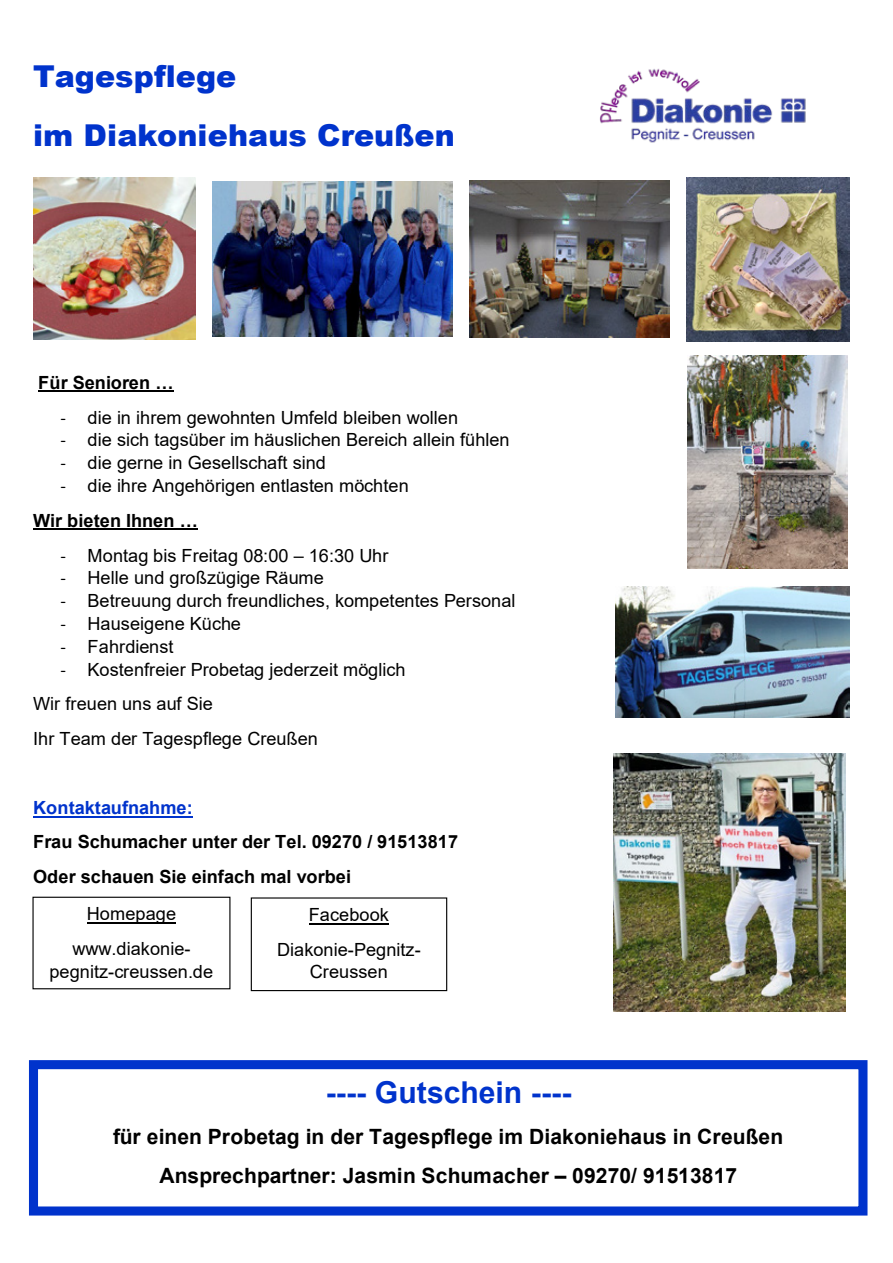
<style>
.page{position:relative;width:893px;height:1263px;background:#fff}
.page>*{position:absolute;margin:0;border:0;box-sizing:border-box;transform-origin:0 0}
.t1{font:900 30.15px/58.1px "Arial";letter-spacing:.005em;color:#03c}
.t2{font:700 30.15px "Arial";color:#03c}
.t3{font:700 21px/38.5px "Arial";color:#000;text-align:center}
.t4{font:18.15px/34.5px "Arial";letter-spacing:.005em;color:#000}
.t5{font:700 18.15px/34.8px "Arial";letter-spacing:.005em;color:#000}
.t6{font:700 18.15px "Arial";letter-spacing:.005em;color:#03c}
.s1{font-family:"Calibri"}
.s2{font-weight:700}
</style>
<div class="page">
<hr style="left:38px;top:391px;width:135px;height:1px;background:#000">
<hr style="left:33px;top:528px;width:165px;height:2px;background:#000">
<hr style="left:33px;top:816px;width:159px;height:1px;background:#03c">
<div style="left:32px;top:897px;width:198px;height:92px;border:1px solid #000"></div>
<hr style="left:87px;top:922px;width:89px;height:1px;background:#000">
<div style="left:251px;top:897px;width:196px;height:94px;border:1px solid #000"></div>
<hr style="left:309px;top:923px;width:80px;height:1px;background:#000">
<div style="left:29px;top:1060px;width:838px;height:155px;border:9px solid #03c"></div>
<img style="left:599px;top:68px;width:207px;height:75px">
<img style="left:213px;top:181px;width:240px;height:156px">
<img style="left:615px;top:586px;width:234px;height:132px">
<img style="left:613px;top:754px;width:233px;height:257px">
<img style="left:33px;top:178px;width:162px;height:161px">
<img style="left:469px;top:180px;width:200px;height:157px">
<img style="left:686px;top:178px;width:163px;height:163px">
<img style="left:688px;top:356px;width:160px;height:213px">
<h1 class="t1" style="left:33px;top:47px;width:423px">Tagespflege<br>im Diakoniehaus Creußen</h1>
<p class="t5" style="left:38px;top:365px;width:137px">Für Senioren …</p>
<p class="t4" style="left:60px;top:400px;width:399px"><span class="s1">-</span> die in ihrem gewohnten Umfeld bleiben wollen</p>
<p class="t4" style="left:60px;top:423px;width:451px"><span class="s1">-</span> die sich tagsüber im häuslichen Bereich allein fühlen</p>
<p class="t4" style="left:60px;top:446px;width:267px"><span class="s1">-</span> die gerne in Gesellschaft sind</p>
<p class="t4" style="left:33px;top:468px;width:377px;text-indent:27px"><span class="s1">-</span> die ihre Angehörigen entlasten möchten<br><span class="s2">Wir bieten Ihnen …</span></p>
<p class="t4" style="left:60px;top:538px;width:330px"><span class="s1">-</span> Montag bis Freitag 08:00 – 16:30 Uhr</p>
<p class="t4" style="left:60px;top:561px;width:265px"><span class="s1">-</span> Helle und großzügige Räume</p>
<p class="t4" style="left:60px;top:583px;width:457px"><span class="s1">-</span> Betreuung durch freundliches, kompetentes Personal</p>
<p class="t4" style="left:60px;top:606px;width:182px"><span class="s1">-</span> Hauseigene Küche</p>
<p class="t4" style="left:60px;top:629px;width:115px"><span class="s1">-</span> Fahrdienst</p>
<p class="t4" style="left:33px;top:652px;width:374px;text-indent:27px"><span class="s1">-</span> Kostenfreier Probetag jederzeit möglich<br>Wir freuen uns auf Sie<br>Ihr Team der Tagespflege Creußen</p>
<p class="t6" style="left:33px;top:795px;width:161px">Kontaktaufnahme:</p>
<p class="t5" style="left:33px;top:825px;width:427px">Frau Schumacher unter der Tel. 09270 / 91513817<br>Oder schauen Sie einfach mal vorbei</p>
<p class="t4" style="left:72px;top:896px;width:120px;text-align:center">Homepage www.diakonie-</p>
<p class="t4" style="left:49px;top:954px;width:165px">pegnitz-creussen.de</p>
<p class="t4" style="left:277px;top:897px;width:145px;text-align:center">Facebook<br>Diakonie-Pegnitz-</p>
<p class="t4" style="left:310px;top:955px;width:79px">Creussen</p>
<h1 class="t2" style="left:326px;top:1071px;width:247px">---- Gutschein ----</h1>
<p class="t3" style="left:113px;top:1118px;width:672px">für einen Probetag in der Tagespflege im Diakoniehaus in Creußen<br>Ansprechpartner: Jasmin Schumacher – 09270/ 91513817</p>
</div>
